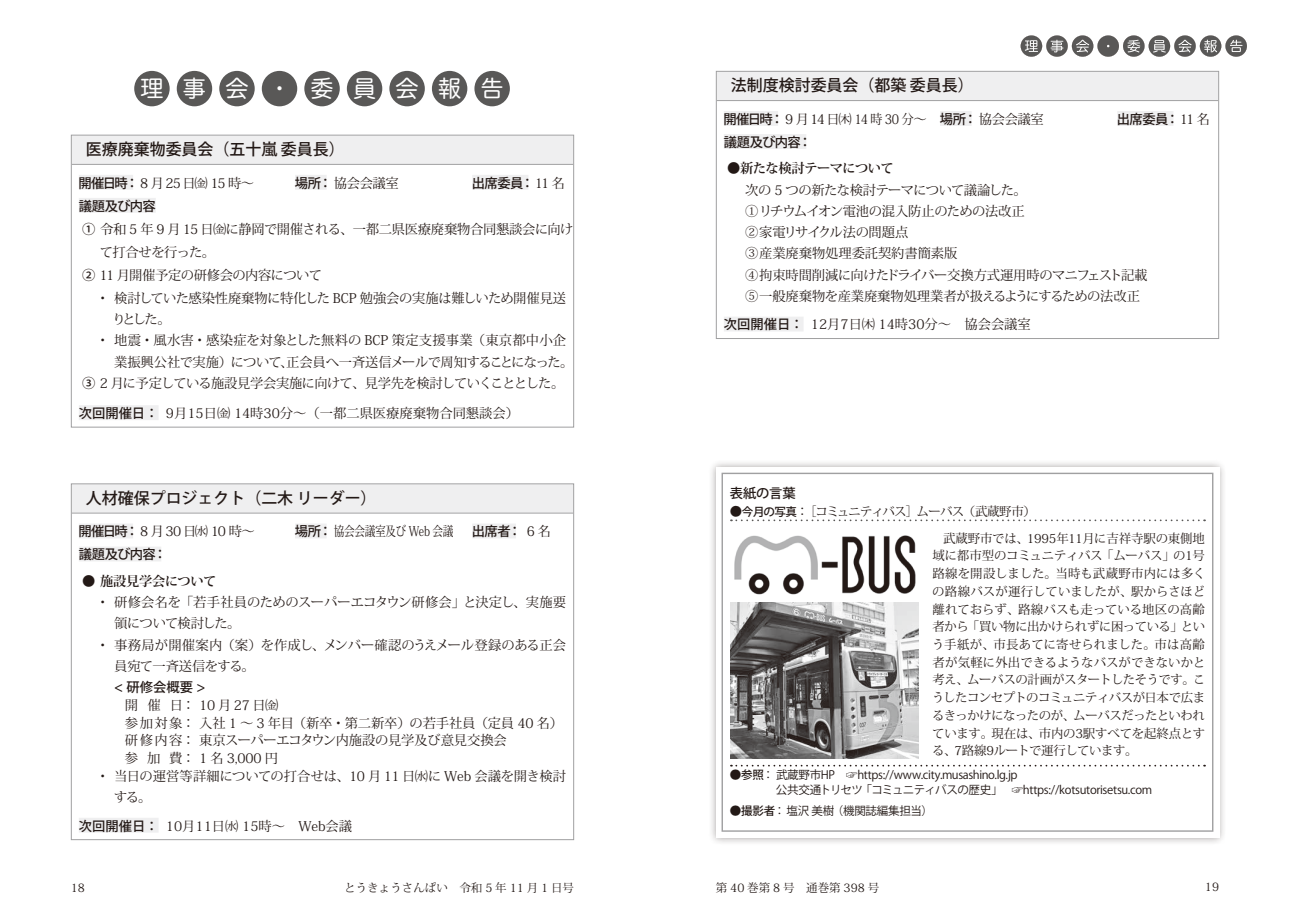
<style>
.page{position:relative;width:1290px;height:911px;background:#fff}
.page>*{position:absolute;margin:0;border:0;box-sizing:border-box;transform-origin:0 0}
.t1{font:23px "Hira Maru Pro W4";letter-spacing:.845em;color:#fff}
.t2{font:500 16px "Koz Go Pro";color:#231916}
.t3{font:13.25px/21.2px "Koz Min Pro";letter-spacing:-.015em;color:#231916}
.t4{font:500 13.25px "Koz Go Pro";letter-spacing:-.025em;color:#231916}
.t5{font:13.25px "Koz Min Pro";letter-spacing:-.05em;color:#231916}
.t6{font:13.25px "Koz Min Pro";letter-spacing:.015em;color:#231916}
.t7{font:13.25px "Koz Min Pro";letter-spacing:.005em;color:#231916}
.t8{font:13.25px "Koz Min Pro";letter-spacing:-.035em;color:#231916}
.t9{font:700 13.25px "Koz Min Pro";letter-spacing:-.04em;color:#231916}
.t10{font:13.25px "Koz Min Pro";letter-spacing:-.015em;color:#231916;scale:.8 1}
.t11{font:13.25px "Koz Min Pro";letter-spacing:-.04em;color:#231916}
.t12{font:13.25px "Koz Min Pro";letter-spacing:-.06em;color:#231916}
.t13{font:12.38px/17.8px "Koz Min Pro";letter-spacing:-.025em;color:#231916}
.t14{font:11.5px/14.1px "Koz Go Pro";letter-spacing:-.03em;color:#231916}
.t15{font:11.5px "Koz Min Pro";color:#231916}
.s1{font-family:"Koz Go Pro";font-weight:500}
.s2{font-family:"Koz Min Pro";font-weight:400}
.s3{font-family:"Koz Go Pro";font-weight:500;font-size:11.5px}
.s4{font-weight:500}
</style>
<div class="page">
<div style="left:72px;top:136px;width:501px;height:28px;background:#efeff0"></div>
<hr style="left:72px;top:164px;width:501px;height:1px;background:#a0a0a1">
<div style="left:79px;top:175px;width:54px;height:15px;background:#efeff0"></div>
<div style="left:295px;top:175px;width:32px;height:15px;background:#efeff0"></div>
<div style="left:472px;top:175px;width:56px;height:15px;background:#efeff0"></div>
<div style="left:79px;top:198px;width:77px;height:15px;background:#efeff0"></div>
<div style="left:79px;top:405px;width:80px;height:15px;background:#efeff0"></div>
<div style="left:71px;top:135px;width:503px;height:292px;border:1px solid #a0a0a1"></div>
<div style="left:134px;top:71px;width:36px;height:35px;background:#595857;border-radius:50%"></div>
<div style="left:219px;top:71px;width:36px;height:35px;background:#595857;border-radius:50%"></div>
<div style="left:262px;top:71px;width:35px;height:35px;background:#595857;border-radius:50%"></div>
<div style="left:304px;top:71px;width:36px;height:35px;background:#595857;border-radius:50%"></div>
<div style="left:347px;top:71px;width:35px;height:35px;background:#595857;border-radius:50%"></div>
<div style="left:389px;top:71px;width:36px;height:35px;background:#595857;border-radius:50%"></div>
<div style="left:432px;top:71px;width:35px;height:35px;background:#595857;border-radius:50%"></div>
<div style="left:474px;top:71px;width:36px;height:35px;background:#595857;border-radius:50%"></div>
<div style="left:177px;top:71px;width:35px;height:35px;background:#595857;border-radius:50%"></div>
<div style="left:72px;top:484px;width:501px;height:28px;background:#efeff0"></div>
<hr style="left:72px;top:512px;width:501px;height:1px;background:#a0a0a1">
<div style="left:79px;top:523px;width:54px;height:15px;background:#efeff0"></div>
<div style="left:295px;top:523px;width:32px;height:15px;background:#efeff0"></div>
<div style="left:472px;top:523px;width:44px;height:15px;background:#efeff0"></div>
<div style="left:79px;top:546px;width:82px;height:15px;background:#efeff0"></div>
<div style="left:79px;top:817px;width:80px;height:15px;background:#efeff0"></div>
<div style="left:717px;top:72px;width:501px;height:28px;background:#efeff0"></div>
<hr style="left:717px;top:100px;width:501px;height:1px;background:#a0a0a1">
<div style="left:724px;top:111px;width:54px;height:15px;background:#efeff0"></div>
<div style="left:940px;top:111px;width:31px;height:15px;background:#efeff0"></div>
<div style="left:1117px;top:111px;width:56px;height:15px;background:#efeff0"></div>
<div style="left:724px;top:134px;width:82px;height:15px;background:#efeff0"></div>
<div style="left:724px;top:317px;width:79px;height:14px;background:#efeff0"></div>
<div style="left:716px;top:71px;width:503px;height:268px;border:1px solid #a0a0a1"></div>
<div style="left:708px;top:459px;width:519px;height:386px;background:#231916;opacity:.4"></div>
<div style="left:716px;top:467px;width:503px;height:370px;background:#fff"></div>
<svg style="left:731px;top:519px;width:474px;height:2px"></svg>
<svg style="left:731px;top:764px;width:474px;height:2px"></svg>
<svg style="left:1020px;top:35px;width:226px;height:21px"></svg>
<img style="left:730px;top:602px;width:188px;height:156px">
<img style="left:734px;top:535px;width:182px;height:60px">
<h1 class="t1" style="left:140px;top:69px;width:365px">理事会・委員会報告</h1>
<p class="t2" style="left:86px;top:139px;width:260px">医療廃棄物委員会（五十嵐 委員長）</p>
<p class="t3" style="left:78px;top:172px;width:176px"><span class="s1">開催日時：</span> 8 月25日㈮ 15 時〜</p>
<p class="t3" style="left:295px;top:172px;width:105px"><span class="s1">場所：</span> 協会会議室</p>
<p class="t4" style="left:472px;top:174px;width:95px">出席委員： <span class="s2">11 名</span></p>
<p class="t4" style="left:79px;top:197px;width:79px">議題及び内容</p>
<p class="t3" style="left:82px;top:218px;width:493px"><span class="s1">①</span> 令和 5 年 9 月 15 日㈮に静岡で開催される、一都二県医療廃棄物合同懇談会に向け</p>
<p class="t8" style="left:100px;top:242px;width:117px">て打合せを行った。</p>
<p class="t8" style="left:82px;top:265px;width:241px"><span class="s1">②</span> 11 月開催予定の研修会の内容について</p>
<p class="t3" style="left:96px;top:287px;width:471px">・ 検討していた感染性廃棄物に特化した BCP 勉強会の実施は難しいため開催見送</p>
<p class="t3" style="left:112px;top:308px;width:60px">りとした。</p>
<p class="t6" style="left:96px;top:331px;width:471px">・ 地震・風水害・感染症を対象とした無料の BCP 策定支援事業（東京都中小企</p>
<p class="t3" style="left:114px;top:350px;width:461px">業振興公社で実施）について、正会員へ一斉送信メールで周知することになった。</p>
<p class="t5" style="left:82px;top:373px;width:483px"><span class="s1">③</span> 2 月に予定している施設見学会実施に向けて、見学先を検討していくこととした。</p>
<p class="t3" style="left:79px;top:402px;width:442px"><span class="s1">次回開催日：</span> 9月15日㈮ 14時30分〜（一都二県医療廃棄物合同懇談会）</p>
<p class="t2" style="left:86px;top:487px;width:292px">人材確保プロジェクト（二木 リーダー）</p>
<p class="t3" style="left:78px;top:520px;width:177px"><span class="s1">開催日時：</span> 8 月30 日㈬ 10 時〜</p>
<p class="t10" style="left:295px;top:522px;width:200px"><span class="s1">場所：</span> 協会会議室及び Web 会議</p>
<p class="t4" style="left:472px;top:523px;width:81px">出席者： <span class="s2">6 名</span></p>
<p class="t4" style="left:79px;top:546px;width:90px">議題及び内容：</p>
<p class="t9" style="left:82px;top:571px;width:136px">● 施設見学会について</p>
<p class="t3" style="left:96px;top:591px;width:471px">・ 研修会名を「若手社員のためのスーパーエコタウン研修会」と決定し、実施要</p>
<p class="t12" style="left:114px;top:614px;width:128px">領について検討した。</p>
<p class="t7" style="left:96px;top:635px;width:471px">・ 事務局が開催案内（案）を作成し、メンバー確認のうえメール登録のある正会</p>
<p class="t11" style="left:114px;top:656px;width:142px">員宛て一斉送信をする。</p>
<p class="t4" style="left:114px;top:679px;width:93px">&lt; 研修会概要 &gt;</p>
<p class="t3" style="left:125px;top:694px;width:155px">開 催 日： 10月27日㈮</p>
<p class="t3" style="left:125px;top:711px;width:440px">参加対象： 入社 1 〜 3 年目（新卒・第二新卒）の若手社員（定員 40 名）</p>
<p class="t3" style="left:125px;top:729px;width:383px">研修内容： 東京スーパーエコタウン内施設の見学及び意見交換会</p>
<p class="t3" style="left:125px;top:747px;width:155px">参 加 費： 1 名 3,000 円</p>
<p class="t3" style="left:96px;top:765px;width:471px">・ 当日の運営等詳細についての打合せは、10 月 11 日㈬に Web 会議を開き検討</p>
<p class="t3" style="left:79px;top:782px;width:275px;line-height:28.4px;text-indent:35px">する。<br><span class="s1">次回開催日：</span> 10月11日㈬ 15時〜　Web会議</p>
<p class="t2" style="left:731px;top:75px;width:244px">法制度検討委員会（都築 委員長）</p>
<p class="t3" style="left:723px;top:108px;width:322px"><span class="s1">開催日時：</span> 9 月14日㈭ 14 時 30 分〜 <span class="s1">場所：</span> 協会会議室</p>
<p class="t4" style="left:1116px;top:110px;width:95px">出席委員： <span class="s2">11 名</span></p>
<p class="t4" style="left:724px;top:133px;width:90px">議題及び内容：</p>
<p class="t9" style="left:727px;top:159px;width:168px">●新たな検討テーマについて</p>
<p class="t3" style="left:745px;top:179px;width:404px">次の 5 つの新たな検討テーマについて議論した。<br>① リチウムイオン電池の混入防止のための法改正<br>② 家電リサイクル法の問題点<br>③ 産業廃棄物処理委託契約書簡素版<br>④ 拘束時間削減に向けたドライバー交換方式運用時のマニフェスト記載<br>⑤ 一般廃棄物を産業廃棄物処理業者が扱えるようにするための法改正</p>
<p class="t3" style="left:724px;top:313px;width:308px"><span class="s1">次回開催日：</span> 12月7日㈭ 14時30分〜　協会会議室</p>
<p class="t4" style="left:730px;top:484px;width:67px">表紙の言葉</p>
<p class="t13" style="left:943px;top:498px;width:263px;line-height:26.4px;text-indent:-213px">●<span class="s3">今月の写真</span>：［コミュニティバス］ムーバス（武蔵野市）<br>武蔵野市では、1995年11月に吉祥寺駅の東側地</p>
<p class="t13" style="left:932px;top:546px;width:275px;text-align:justify">域に都市型のコミュニティバス「ムーバス」の1号路線を開設しました。当時も武蔵野市内には多くの路線バスが運行していましたが、駅からさほど離れておらず、路線バスも走っている地区の高齢者から「買い物に出かけられずに困っている」という手紙が、市長あてに寄せられました。市は高齢者が気軽に外出できるようなバスができないかと考え、ムーバスの計画がスタートしたそうです。こうしたコンセプトのコミュニティバスが日本で広まるきっかけになったのが、ムーバスだったといわれています。現在は、市内の3駅すべてを起終点とする、7路線9ルートで運行しています。</p>
<p class="t14" style="left:776px;top:768px;width:378px;text-indent:-46px">●<span class="s4">参照</span>：武蔵野市HP　☞https://www.city.musashino.lg.jp<br>公共交通トリセツ「コミュニティバスの歴史」　☞https://kotsutorisetsu.com</p>
<p class="t14" style="left:730px;top:803px;width:205px">●<span class="s4">撮影者</span>： 塩沢 美樹（機関誌編集担当）</p>
<p class="t15" style="left:71px;top:879px;width:16px">18</p>
<p class="t15" style="left:344px;top:879px;width:231px">とうきょうさんぱい　令和 5 年 11 月 1 日号</p>
<p class="t15" style="left:716px;top:879px;width:165px">第 40 巻第 8 号　通巻第 398 号</p>
<p class="t15" style="left:1205px;top:878px;width:16px">19</p>
</div>
